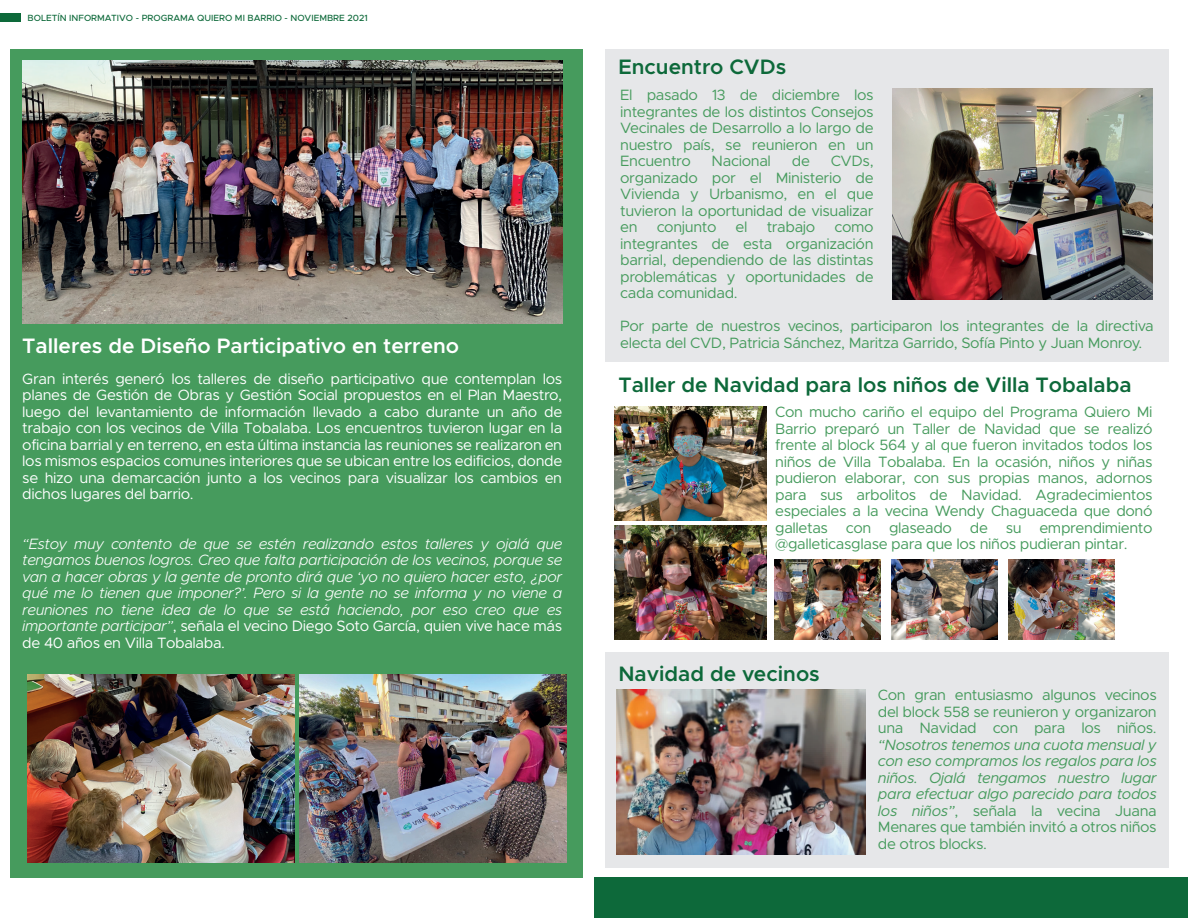
<style>
.page{position:relative;width:1188px;height:918px;background:#fff}
.page>*{position:absolute;margin:0;border:0;box-sizing:border-box;transform-origin:0 0}
.t1{font:600 21px "Metropolis";color:#0d693a}
.t2{font:600 21px "Metropolis";color:#fff}
.t3{font:15px/16.5px "Metropolis";letter-spacing:-.025em;color:#469b5d;text-align:justify}
.t4{font:15px/16.5px "Metropolis";letter-spacing:-.025em;color:#fff;text-align:justify}
.t5{font:italic 300 15px/16.5px "Metropolis";letter-spacing:-.025em;color:#fff;text-align:justify}
.t6{font:italic 15px/16.5px "Metropolis";letter-spacing:-.025em;color:#469b5d;text-align:justify}
.t7{font:500 9px "Metropolis";color:#0d693a}
.s1{font-weight:400;font-style:normal}
.s2{font-style:normal}
</style>
<div class="page">
<div style="left:10px;top:49px;width:573px;height:828px;background:#469b5d"></div>
<img style="left:23px;top:60px;width:539px;height:264px">
<div style="left:594px;top:877px;width:594px;height:41px;background:#0d693a"></div>
<div style="left:0;top:13px;width:21px;height:8px;background:#0d693a"></div>
<div style="left:605px;top:49px;width:564px;height:313px;background:#e6e7e9"></div>
<div style="left:605px;top:652px;width:564px;height:215px;background:#e6e7e9"></div>
<img style="left:614px;top:406px;width:152px;height:114px">
<img style="left:614px;top:526px;width:152px;height:113px">
<img style="left:774px;top:560px;width:106px;height:79px">
<img style="left:891px;top:560px;width:106px;height:79px">
<img style="left:1008px;top:560px;width:106px;height:79px">
<img style="left:28px;top:674px;width:266px;height:189px">
<img style="left:300px;top:674px;width:266px;height:189px">
<img style="left:892px;top:89px;width:261px;height:210px">
<img style="left:616px;top:690px;width:250px;height:165px">
<p class="t7" style="left:28px;top:12px;width:342px">BOLETÍN INFORMATIVO - PROGRAMA QUIERO MI BARRIO - NOVIEMBRE 2021</p>
<h1 class="t2" style="left:22px;top:333px;width:438px">Talleres de Diseño Participativo en terreno</h1>
<p class="t4" style="left:22px;top:370px;width:542px">Gran interés generó los talleres de diseño participativo que contemplan los planes de Gestión de Obras y Gestión Social propuestos en el Plan Maestro, luego del levantamiento de información llevado a cabo durante un año de trabajo con los vecinos de Villa Tobalaba. Los encuentros tuvieron lugar en la oficina barrial y en terreno, en esta última instancia las reuniones se realizaron en los mismos espacios comunes interiores que se ubican entre los edificios, donde se hizo una demarcación junto a los vecinos para visualizar los cambios en dichos lugares del barrio.</p>
<p class="t5" style="left:22px;top:535px;width:542px">“Estoy muy contento de que se estén realizando estos talleres y ojalá que tengamos buenos logros. Creo que falta participación de los vecinos, porque se van a hacer obras y la gente de pronto dirá que ‘yo no quiero hacer esto, ¿por qué me lo tienen que imponer?’. Pero si la gente no se informa y no viene a reuniones no tiene idea de lo que se está haciendo, por eso creo que es importante participar”<span class="s1">, señala el vecino Diego Soto García, quien vive hace más de 40 años en Villa Tobalaba.</span></p>
<h1 class="t1" style="left:618px;top:54px;width:169px">Encuentro CVDs</h1>
<p class="t3" style="left:620px;top:87px;width:255px">El pasado 13 de diciembre los integrantes de los distintos Consejos Vecinales de Desarrollo a lo largo de nuestro país, se reunieron en un Encuentro</p>
<p class="t3" style="left:712px;top:153px;width:61px">Nacional</p>
<p class="t3" style="left:792px;top:153px;width:20px">de</p>
<p class="t3" style="left:620px;top:153px;width:255px;text-indent:211px">CVDs, organizado por el Ministerio de Vivienda y Urbanismo, en el que tuvieron la oportunidad de visualizar en</p>
<p class="t3" style="left:657px;top:219px;width:61px">conjunto</p>
<p class="t3" style="left:736px;top:219px;width:13px">el</p>
<p class="t3" style="left:767px;top:219px;width:50px">trabajo</p>
<p class="t3" style="left:620px;top:219px;width:255px;text-indent:214px">como integrantes de esta organización barrial, dependiendo de las distintas problemáticas y oportunidades de cada comunidad.</p>
<p class="t3" style="left:620px;top:318px;width:535px">Por parte de nuestros vecinos, participaron los integrantes de la directiva electa del CVD, Patricia Sánchez, Maritza Garrido, Sofía Pinto y Juan Monroy.</p>
<h1 class="t1" style="left:618px;top:371px;width:515px">Taller de Navidad para los niños de Villa Tobalaba</h1>
<p class="t3" style="left:775px;top:404px;width:379px">Con mucho cariño el equipo del Programa Quiero Mi Barrio preparó un Taller de Navidad que se realizó frente al block 564 y al que fueron invitados todos los niños de Villa Tobalaba. En la ocasión, niños y niñas pudieron elaborar, con sus propias manos, adornos para sus arbolitos de Navidad. Agradecimientos especiales a la vecina Wendy Chaguaceda que donó galletas con glaseado de su emprendimiento @galleticasglase para que los niños pudieran pintar.</p>
<h1 class="t1" style="left:618px;top:661px;width:203px">Navidad de vecinos</h1>
<p class="t3" style="left:878px;top:687px;width:280px">Con gran entusiasmo algunos vecinos del block 558 se reunieron y organizaron una Navidad con para los niños.</p>
<p class="t6" style="left:878px;top:737px;width:280px">“Nosotros tenemos una cuota mensual y con eso compramos los regalos para los niños. Ojalá tengamos nuestro lugar para efectuar algo parecido para todos los niños”<span class="s2">, señala la vecina Juana Menares que también invitó a otros niños de otros blocks.</span></p>
</div>
